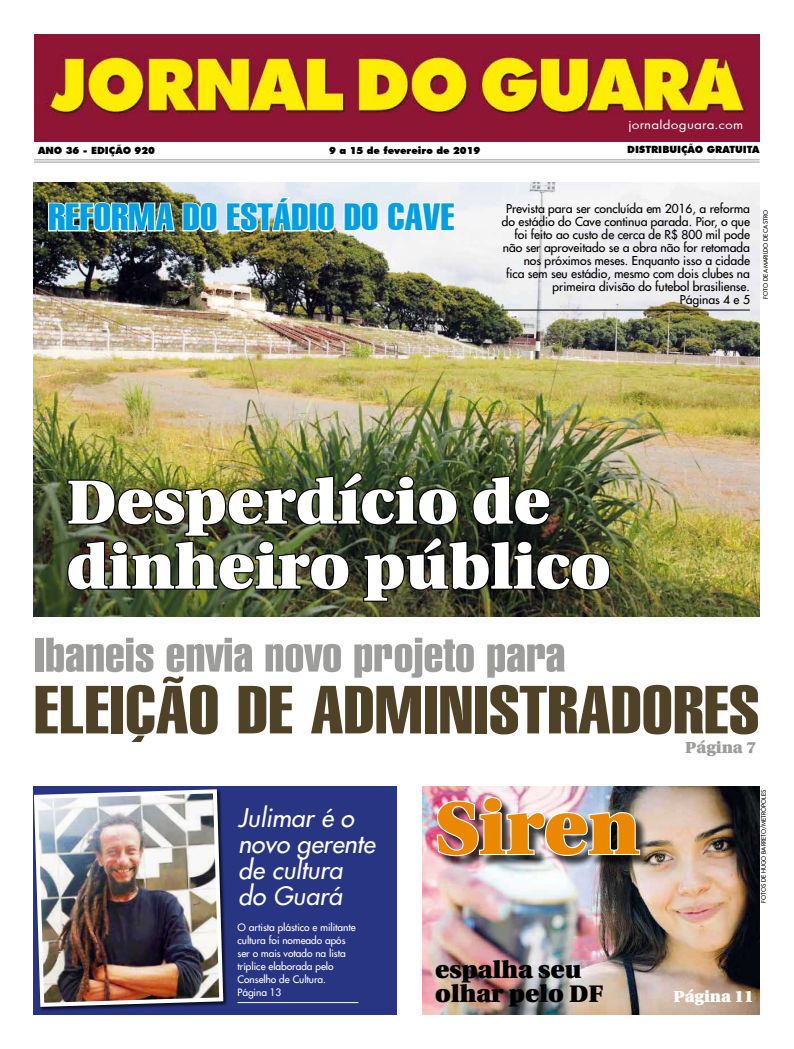
<style>
.page{position:relative;width:794px;height:1049px;background:#fff}
.page>*{position:absolute;margin:0;border:0;box-sizing:border-box;transform-origin:0 0}
.t1{font:900 74px "Utopia";color:#ea8800}
.t2{font:66px "Swiss 911 BT Extra Compressed";color:#504227;scale:1.25 1}
.t3{font:900 62px/65px "Utopia";color:#fff}
.t4{font:47px "Swiss 911 BT Extra Compressed";color:#9d9d9c;scale:1.25 1}
.t5{font:37px "Swiss 911 BT Extra Compressed";color:#009fe3;scale:1.25 1}
.t6{font:italic 25px/26px "Futura 2";color:#fff}
.t7{font:900 24px/24px "Utopia";color:#000}
.t8{font:900 16px "Utopia";color:#fff}
.t9{font:900 16px "Utopia";color:#9d9d9c}
.t10{font:13px "Futura Ext Norma";letter-spacing:.015em;color:#fff}
.t11{font:12px/13px "Futura 2";color:#000;text-align:right}
.t12{font:10px/13px "Futura 2";color:#fff}
.t13{font:900 10px "Futura BT";color:#000}
.t14{font:6px "Futura 2";color:#000}
</style>
<div class="page">
<img style="left:34px;top:34px;width:726px;height:108px">
<hr style="left:34px;top:160px;width:725px;height:1px;background:#9d9d9c">
<hr style="left:34px;top:162px;width:725px;height:1px;background:#9d9d9c">
<div style="left:34px;top:786px;width:363px;height:229px;background:#283583"></div>
<img style="left:422px;top:786px;width:337px;height:229px">
<img style="left:34px;top:182px;width:725px;height:434px">
<div style="left:33px;top:788px;width:195px;height:224px;background:#000;opacity:.75"></div>
<img style="left:33px;top:787px;width:192px;height:222px">
<hr style="left:237px;top:1002px;width:121px;height:1px;background:#fff">
<div style="left:439px;top:798px;width:213px;height:70px;background:#000;opacity:.75"></div>
<img style="left:435px;top:795px;width:206px;height:62px">
<img style="left:47px;top:162px;width:172px;height:111px">
<svg style="left:225px;top:162px;width:85px;height:72px"></svg>
<div style="left:309px;top:203px;width:8px;height:28px;border:2px solid #fff"></div>
<svg style="left:316px;top:201px;width:20px;height:33px"></svg>
<svg style="left:342px;top:201px;width:38px;height:33px"></svg>
<svg style="left:386px;top:162px;width:70px;height:116px"></svg>
<img style="left:66px;top:470px;width:545px;height:133px">
<hr style="left:502px;top:309px;width:248px;height:1px;background:#000">
<p class="t10" style="left:628px;top:119px;width:116px">jornaldoguara.com</p>
<p class="t13" style="left:38px;top:144px;width:119px">ANO 36 - EDIÇÃO 920</p>
<p class="t13" style="left:329px;top:144px;width:153px">9 a 15 de fevereiro de 2019</p>
<p class="t13" style="left:627px;top:144px;width:134px">DISTRIBUIÇÃO GRATUITA</p>
<h3 class="t5" style="left:48px;top:196px;width:327px">REFORMA DO ESTÁDIO DO CAVE</h3>
<p class="t11" style="left:502px;top:202px;width:250px">Prevista para ser concluída em 2016, a reforma do estádio do Cave continua parada. Pior, o que foi feito ao custo de cerca de R$ 800 mil pode não ser aproveitado se a obra não for retomada nos próximos meses. Enquanto isso a cidade<br>fica sem seu estádio, mesmo com dois clubes na primeira divisão do futebol brasiliense.<br>Páginas 4 e 5</p>
<p class="t14" style="left:761px;top:299px;width:90px;rotate:-90deg">FOTO DE AMARILDO DE CASTRO</p>
<h3 class="t3" style="left:66px;top:470px;width:546px">Desperdício de dinheiro público</h3>
<h3 class="t4" style="left:34px;top:628px;width:427px">Ibaneis envia novo projeto para</h3>
<h2 class="t2" style="left:34px;top:673px;width:582px">ELEIÇÃO DE ADMINISTRADORES</h2>
<h3 class="t9" style="left:685px;top:739px;width:72px">Página 7</h3>
<h3 class="t6" style="left:238px;top:805px;width:138px">Julimar é o novo gerente de cultura do Guará</h3>
<p class="t12" style="left:237px;top:921px;width:120px">O artista plástico e militante cultura foi nomeado após ser o mais votado na lista tríplice elaborada pelo<br>Conselho de Cultura.<br>Página 13</p>
<h1 class="t1" style="left:435px;top:786px;width:206px">Siren</h1>
<h3 class="t7" style="left:435px;top:958px;width:169px">espalha seu olhar pelo DF</h3>
<p class="t14" style="left:759px;top:902px;width:114px;rotate:-90deg">FOTOS DE HUGO BARRETO/METRÓPOLES</p>
<h3 class="t8" style="left:673px;top:987px;width:82px">Página 11</h3>
</div>
